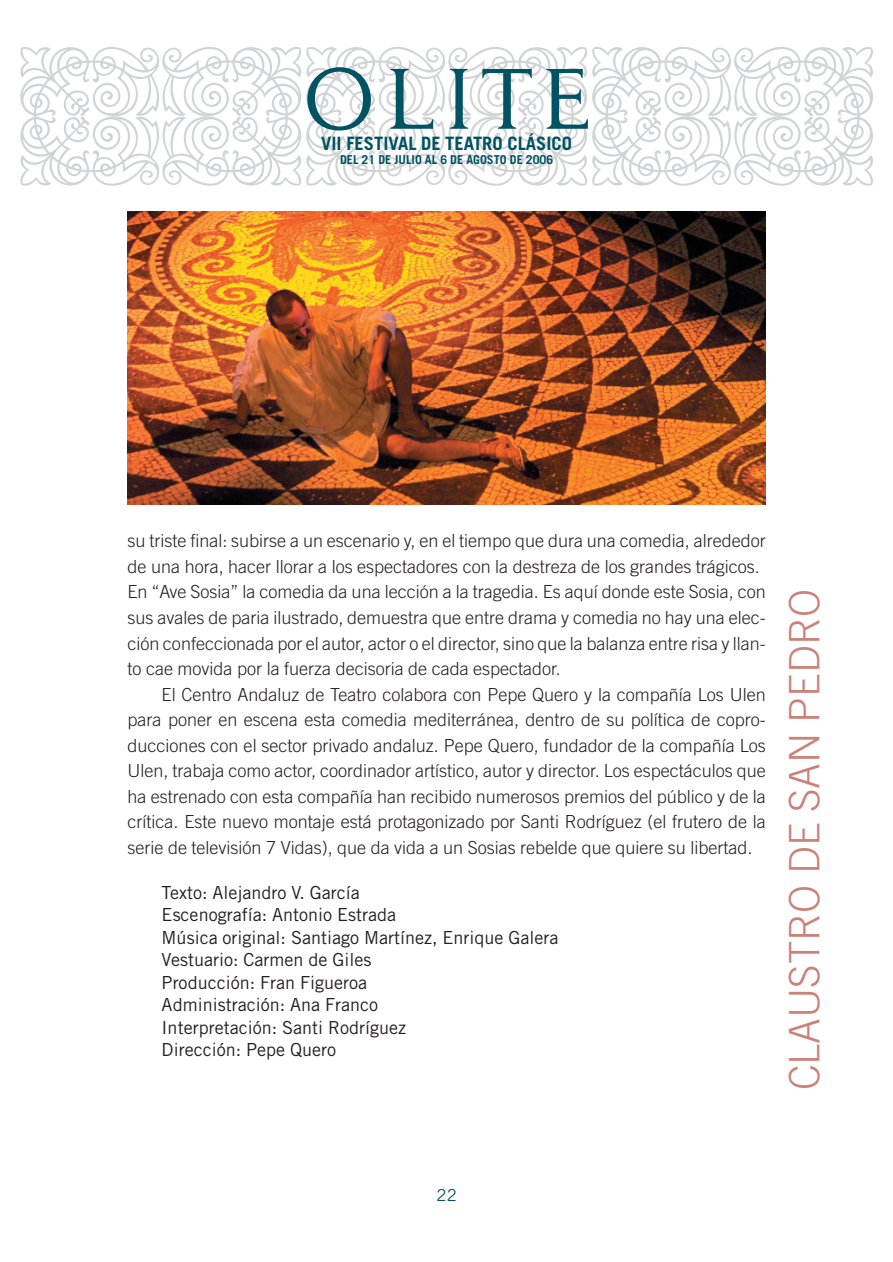
<style>
.page{position:relative;width:893px;height:1262px;background:#fff}
.page>*{position:absolute;margin:0;border:0;box-sizing:border-box;transform-origin:0 0}
.t1{font:84.6px "Daily News";letter-spacing:.14em;color:#005362}
.t2{font:73.5px "Borders Ornaments P03";color:#d1d3d5}
.t3{font:300 42px "Trade Gothic";color:#cc8178}
.t4{font:700 18.45px "Trade Gothic";color:#005362}
.t5{font:300 18px/25.5px "Trade Gothic";color:#231f1f}
.t6{font:18px/22.5px "Trade Gothic";color:#231f1f}
.t7{font:16.5px "Trade Gothic";color:#005362}
.t8{font:700 12.3px "Trade Gothic";color:#005362}
</style>
<div class="page">
<img style="left:128px;top:211px;width:637px;height:293px">
<h1 class="t1" style="left:304px;top:68px;width:287px">OLITE</h1>
<p class="t4" style="left:321px;top:137px;width:252px">VII FESTIVAL DE TEATRO CLÁSICO</p>
<p class="t8" style="left:340px;top:155px;width:215px">DEL 21 DE JULIO AL 6 DE AGOSTO DE 2006</p>
<h2 class="t2" style="left:161px;top:116px;width:71px">●</h2>
<h2 class="t2" style="left:446px;top:116px;width:71px">●</h2>
<h2 class="t2" style="left:732px;top:116px;width:71px">●</h2>
<p class="t5" style="left:128px;top:530px;width:639px">su triste final: subirse a un escenario y, en el tiempo que dura una comedia, alrededor de una hora, hacer llorar a los espectadores con la destreza de los grandes trágicos.<br>En “Ave Sosia” la comedia da una lección a la tragedia. Es aquí donde este Sosia, con sus avales de paria ilustrado, demuestra que entre drama y comedia no hay una elec&shy;ción confeccionada por el autor, actor o el director, sino que la balanza entre risa y llan&shy;to cae movida por la fuerza decisoria de cada espectador.</p>
<p class="t5" style="left:128px;top:683px;width:639px;text-align:justify;text-indent:34px">El Centro Andaluz de Teatro colabora con Pepe Quero y la compañía Los Ulen para poner en escena esta comedia mediterránea, dentro de su política de copro&shy;ducciones con el sector privado andaluz. Pepe Quero, fundador de la compañía Los Ulen, trabaja como actor, coordinador artístico, autor y director. Los espectáculos que ha estrenado con esta compañía han recibido numerosos premios del público y de la crítica. Este nuevo montaje está protagonizado por Santi Rodríguez (el frutero de la serie de televisión 7 Vidas), que da vida a un Sosias rebelde que quiere su libertad.</p>
<p class="t6" style="left:162px;top:882px;width:398px">Texto: Alejandro V. García<br>Escenografía: Antonio Estrada<br>Música original: Santiago Martínez, Enrique Galera<br>Vestuario: Carmen de Giles<br>Producción: Fran Figueroa<br>Administración: Ana Franco<br>Interpretación: Santi Rodríguez<br>Dirección: Pepe Quero</p>
<h3 class="t3" style="left:789px;top:1090px;width:502px;rotate:-90deg">CLAUSTRO DE SAN PEDRO</h3>
<p class="t7" style="left:436px;top:1189px;width:22px">22</p>
</div>
